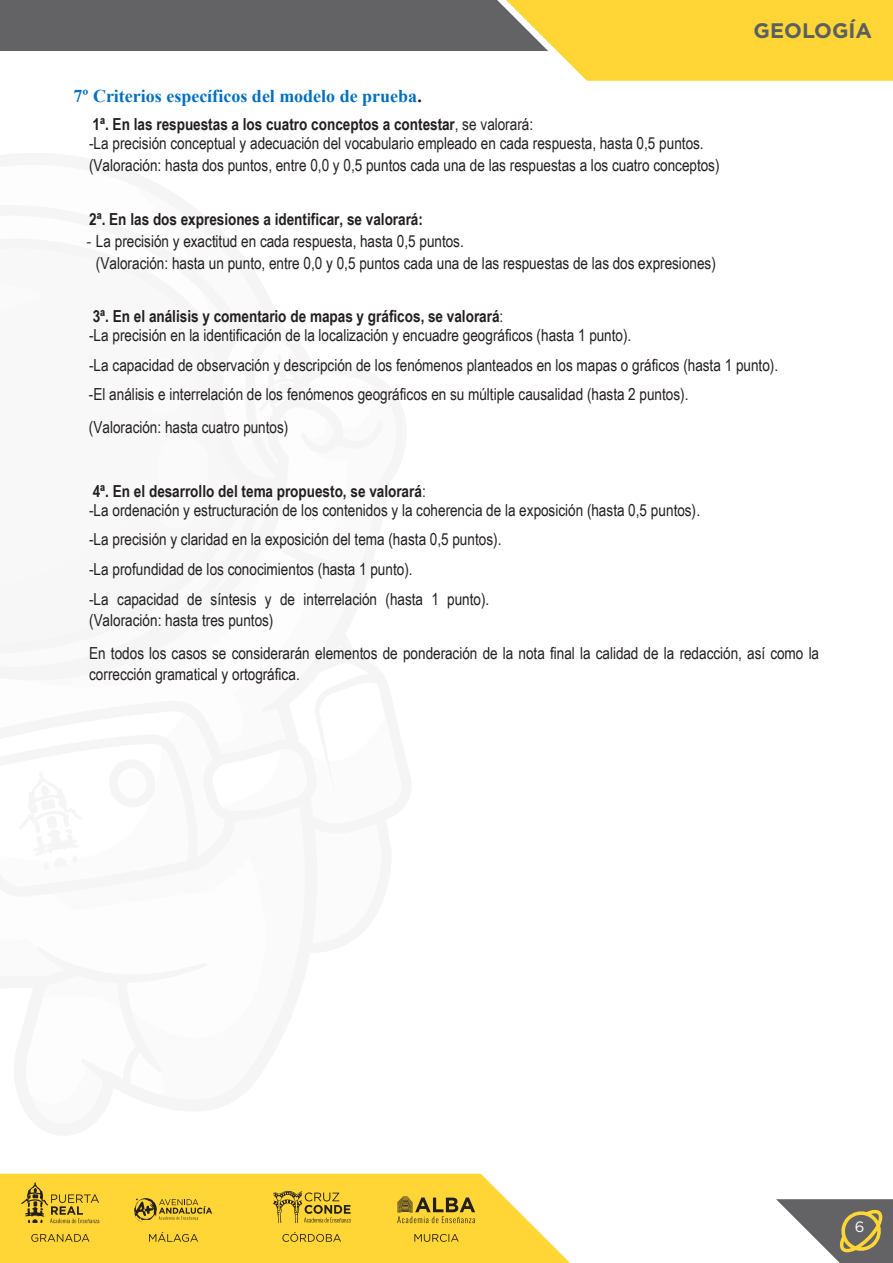
<style>
.page{position:relative;width:893px;height:1263px;background:#fff}
.page>*{position:absolute;margin:0;border:0;box-sizing:border-box;transform-origin:0 0}
.t1{font:700 21px "Gotham";color:#5b5f60}
.t2{font:700 18px "Times New Roman";color:#0070c0}
.t3{font:16.5px/29.5px "Arial Narrow";color:#231f20}
.t4{font:700 16.5px "Arial Narrow";color:#231f20}
.t5{font:15px "Gotham";color:#fff}
.s1{color:#231f20}
.s2{font-weight:700}
.s3{font-family:"Calibri"}
</style>
<div class="page">
<svg style="left:0;top:1174px;width:570px;height:89px;fill:#ffd636"></svg>
<svg style="left:0;top:0;width:893px;height:81px"></svg>
<svg style="left:31px;top:1234px;width:58px;height:8px"></svg>
<svg style="left:282px;top:1232px;width:59px;height:10px"></svg>
<svg style="left:149px;top:1232px;width:49px;height:10px"></svg>
<svg style="left:414px;top:1234px;width:45px;height:8px"></svg>
<svg style="left:21px;top:1182px;width:78px;height:41px"></svg>
<svg style="left:397px;top:1196px;width:78px;height:27px"></svg>
<svg style="left:134px;top:1198px;width:78px;height:26px"></svg>
<svg style="left:273px;top:1191px;width:77px;height:32px"></svg>
<svg style="left:776px;top:1199px;width:117px;height:64px"></svg>
<p class="t1" style="left:754px;top:17px;width:120px">GEOLOGÍA</p>
<p class="t2" style="left:74px;top:83px;width:350px">7º Criterios específicos del modelo de prueba<span class="s1">.</span></p>
<p class="t3" style="left:89px;top:113px;width:616px;line-height:19.5px"><span class="s2">1ª. En las respuestas a los cuatro conceptos a contestar</span>, se valorará:<br>-La precisión conceptual y adecuación del vocabulario empleado en cada respuesta, hasta 0,5 puntos.</p>
<p class="t3" style="left:89px;top:150px;width:632px">(Valoración: hasta dos puntos, entre 0,0 y 0,5 puntos cada una de las respuestas a los cuatro conceptos)</p>
<p class="t4" style="left:89px;top:207px;width:335px">2ª. En las dos expresiones a identificar, se valorará:</p>
<p class="t3" style="left:96px;top:230px;width:621px;line-height:21.8px;text-indent:-9px"><span class="s3">-</span> La precisión y exactitud en cada respuesta, hasta 0,5 puntos.<br>(Valoración: hasta un punto, entre 0,0 y 0,5 puntos cada una de las respuestas de las dos expresiones)</p>
<p class="t3" style="left:89px;top:307px;width:544px;line-height:18.9px"><span class="s2">3ª. En el análisis y comentario de mapas y gráficos, se valorará</span>:<br>-La precisión en la identificación de la localización y encuadre geográficos (hasta 1 punto).</p>
<p class="t3" style="left:89px;top:349px;width:691px">-La capacidad de observación y descripción de los fenómenos planteados en los mapas o gráficos (hasta 1 punto). -El análisis e interrelación de los fenómenos geográficos en su múltiple causalidad (hasta 2 puntos).</p>
<p class="t3" style="left:89px;top:412px;width:201px">(Valoración: hasta cuatro puntos)</p>
<p class="t3" style="left:89px;top:481px;width:613px;line-height:18.8px"><span class="s2">4ª. En el desarrollo del tema propuesto, se valorará</span>:<br>-La ordenación y estructuración de los contenidos y la coherencia de la exposición (hasta 0,5 puntos).</p>
<p class="t3" style="left:89px;top:524px;width:414px">-La precisión y claridad en la exposición del tema (hasta 0,5 puntos). -La profundidad de los conocimientos (hasta 1 punto).<br>-La capacidad de síntesis y de interrelación (hasta 1 punto).</p>
<p class="t3" style="left:89px;top:604px;width:731px;line-height:32.2px">(Valoración: hasta tres puntos)<br>En todos los casos se considerarán elementos de ponderación de la nota final la calidad de la redacción, así como la</p>
<p class="t3" style="left:89px;top:659px;width:212px">corrección gramatical y ortográfica.</p>
<p class="t5" style="left:855px;top:1217px;width:11px">6</p>
</div>
